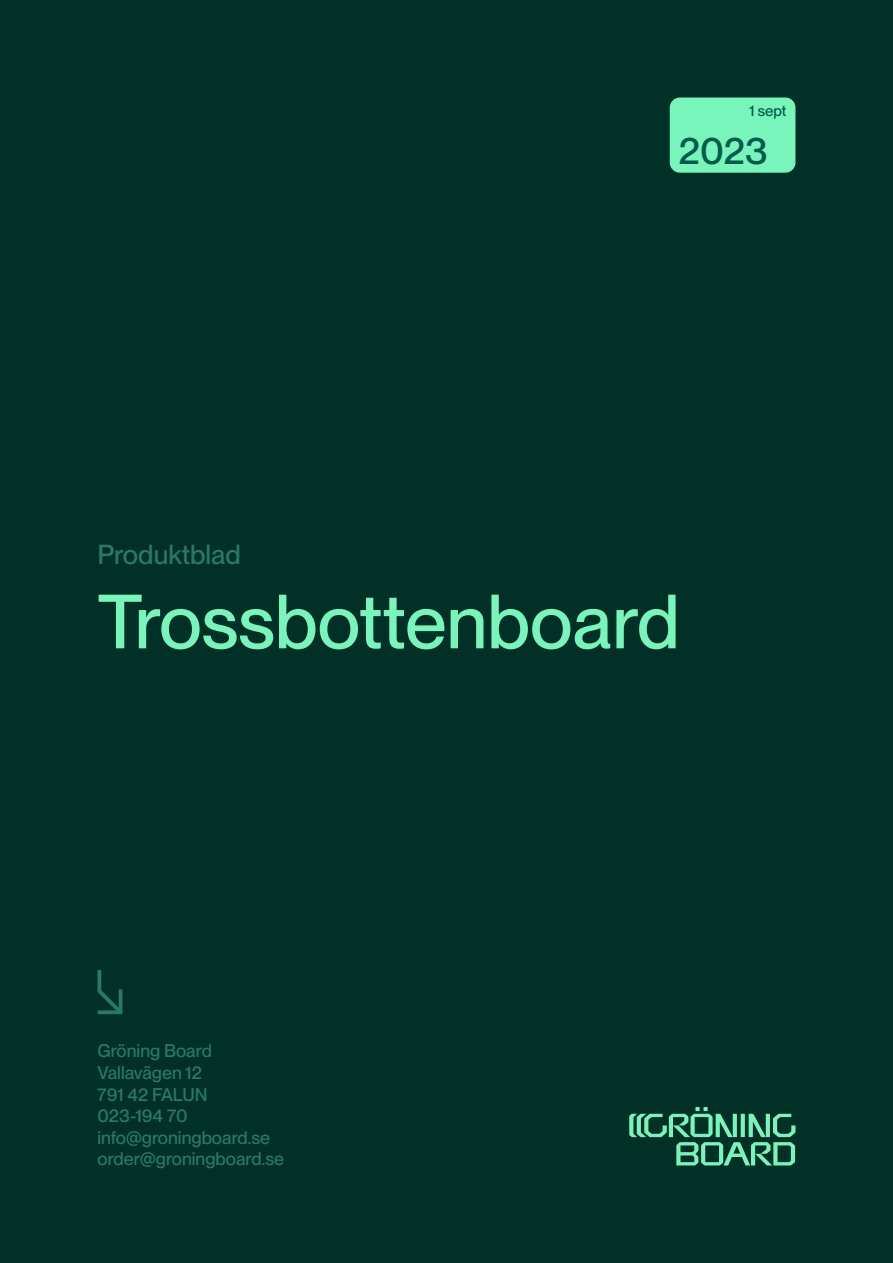
<style>
.page{position:relative;width:893px;height:1263px;background:#003026}
.page>*{position:absolute;margin:0;border:0;box-sizing:border-box;transform-origin:0 0}
.t1{font:500 75px "PP Neue Montreal";color:#78f5ba}
.t2{font:500 37.5px "PP Neue Montreal";color:#00594d}
.t3{font:500 27px "PP Neue Montreal";color:#297869}
.t4{font:500 18px/21.6px "PP Neue Montreal";color:#297869}
.t5{font:500 15px "PP Neue Montreal";color:#00594d}
</style>
<div class="page">
<div style="left:670px;top:98px;width:125px;height:75px;background:#78f5ba;border-radius:10px"></div>
<svg style="left:97px;top:970px;width:25px;height:44px"></svg>
<svg style="left:629px;top:1107px;width:166px;height:58px"></svg>
<p class="t5" style="left:750px;top:102px;width:38px">1 sept</p>
<h2 class="t2" style="left:679px;top:128px;width:91px">2023</h2>
<h3 class="t3" style="left:98px;top:539px;width:145px">Produktblad</h3>
<h1 class="t1" style="left:98px;top:577px;width:584px">Trossbottenboard</h1>
<p class="t4" style="left:98px;top:1040px;width:188px">Gröning Board<br>Vallavägen 12<br>791 42 FALUN<br>023-194 70 info@groningboard.se order@groningboard.se</p>
</div>
